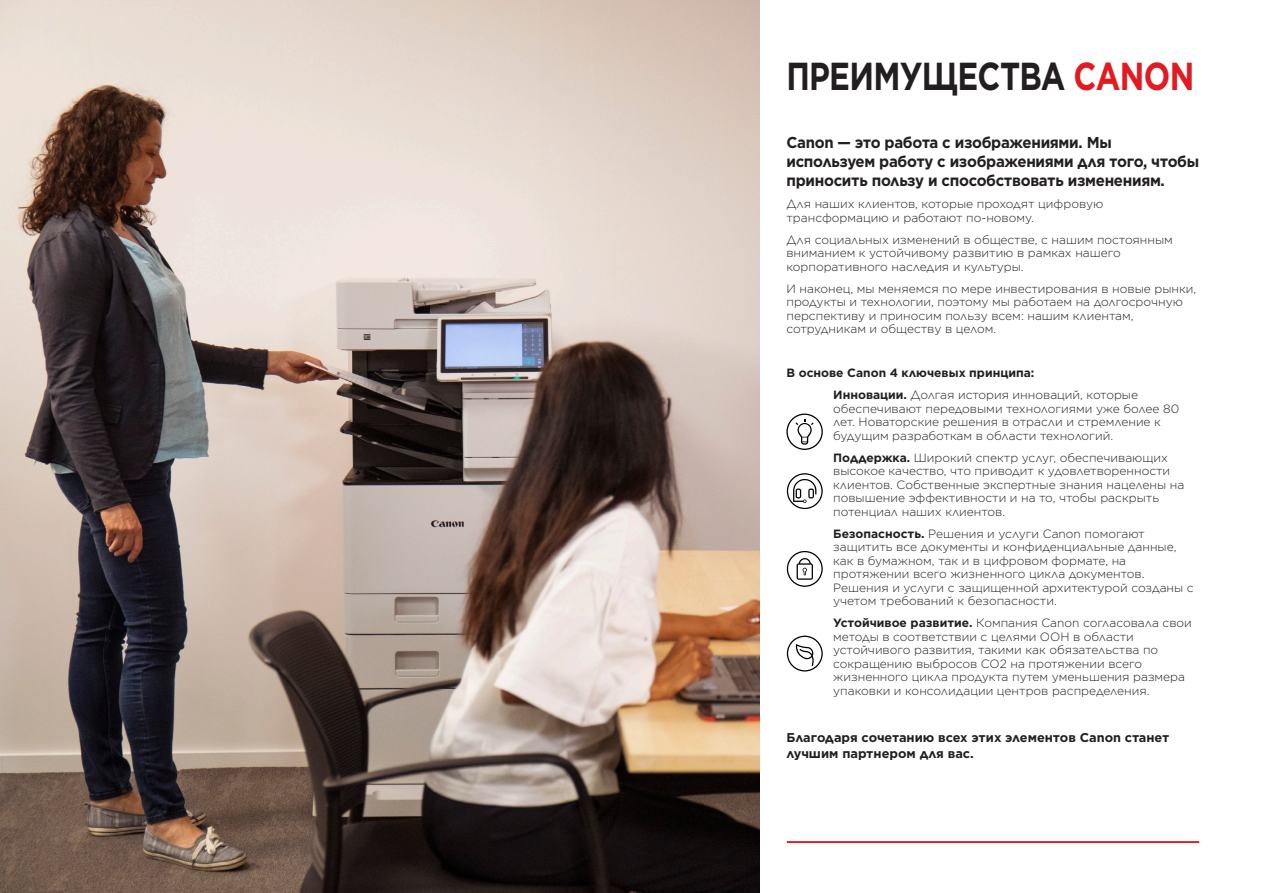
<style>
.page{position:relative;width:1263px;height:893px;background:#fff}
.page>*{position:absolute;margin:0;border:0;box-sizing:border-box;transform-origin:0 0}
.Subheading_BLACK{font:700 39px "Gotham";letter-spacing:-.02em;color:#231f20;scale:.8 1}
.Body{font:700 15.75px/18.9px "Gotham";letter-spacing:-.02em;color:#231f20;scale:.95 1}
.Body-2{font:700 12.75px/15.3px "Gotham";color:#231f20}
.Body-3{font:300 12px/13.5px "Gotham";color:#231f20}
.Body-4{font:700 12px "Gotham";color:#231f20}
.s1{color:#e21a21}
.s2{font-weight:700}
</style>
<div class="page">
<img style="left:0;top:0;width:760px;height:893px">
<svg style="left:787px;top:636px;width:36px;height:35px"></svg>
<svg style="left:787px;top:551px;width:36px;height:36px"></svg>
<svg style="left:787px;top:473px;width:36px;height:36px"></svg>
<hr style="left:787px;top:841px;width:412px;height:2px;background:#e21a21">
<svg style="left:786px;top:414px;width:37px;height:35px"></svg>
<p class="Subheading_BLACK" style="left:786px;top:50px;width:511px">ПРЕИМУЩЕСТВА <span class="s1">CANON</span></p>
<p class="Body" style="left:786px;top:133px;width:436px">Canon — это работа с изображениями. Мы используем работу с изображениями для того, чтобы приносить пользу и способствовать изменениям.</p>
<p class="Body-3" style="left:786px;top:197px;width:318px">Для наших клиентов, которые проходят цифровую трансформацию и работают по-новому.</p>
<p class="Body-3" style="left:786px;top:232px;width:388px">Для социальных изменений в обществе, с нашим постоянным вниманием к устойчивому развитию в рамках нашего корпоративного наследия и культуры.</p>
<p class="Body-3" style="left:786px;top:281px;width:411px">И наконец, мы меняемся по мере инвестирования в новые рынки, продукты и технологии, поэтому мы работаем на долгосрочную перспективу и приносим пользу всем: нашим клиентам, сотрудникам и обществу в целом.</p>
<p class="Body-4" style="left:786px;top:365px;width:249px">В основе Canon 4 ключевых принципа:</p>
<p class="Body-3" style="left:833px;top:388px;width:347px"><span class="s2">Инновации.</span> Долгая история инноваций, которые обеспечивают передовыми технологиями уже более 80 лет. Новаторские решения в отрасли и стремление к будущим разработкам в области технологий.</p>
<p class="Body-3" style="left:833px;top:450px;width:353px"><span class="s2">Поддержка.</span> Широкий спектр услуг, обеспечивающих высокое качество, что приводит к удовлетворенности клиентов. Собственные экспертные знания нацелены на повышение эффективности и на то, чтобы раскрыть потенциал наших клиентов.</p>
<p class="Body-3" style="left:833px;top:526px;width:362px"><span class="s2">Безопасность.</span> Решения и услуги Canon помогают защитить все документы и конфиденциальные данные, как в бумажном, так и в цифровом формате, на протяжении всего жизненного цикла документов.<br>Решения и услуги с защищенной архитектурой созданы с учетом требований к безопасности.</p>
<p class="Body-3" style="left:833px;top:616px;width:360px"><span class="s2">Устойчивое развитие.</span> Компания Canon согласовала свои методы в соответствии с целями ООН в области устойчивого развития, такими как обязательства по сокращению выбросов CO2 на протяжении всего жизненного цикла продукта путем уменьшения размера упаковки и консолидации центров распределения.</p>
<p class="Body-2" style="left:786px;top:730px;width:384px">Благодаря сочетанию всех этих элементов Canon станет лучшим партнером для вас.</p>
</div>
